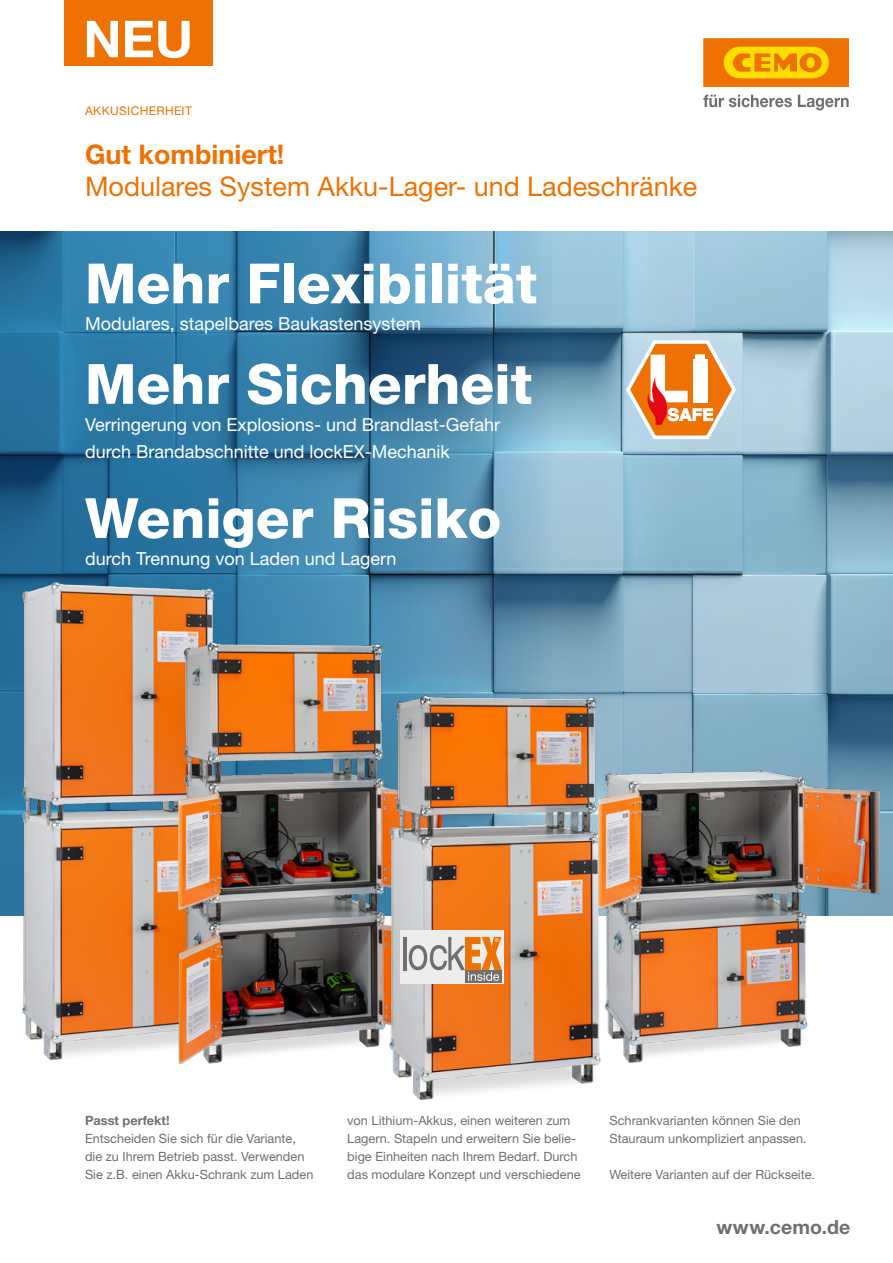
<style>
.page{position:relative;width:893px;height:1263px;background:#fff}
.page>*{position:absolute;margin:0;border:0;box-sizing:border-box;transform-origin:0 0}
.t1{font:800 55.5px "Helvetica Neue LT Pro";color:#fff}
.t2{font:700 51px "Helvetica Neue LT Pro";color:#fff}
.t3{font:27px "Helvetica Neue LT Pro";color:#ee7203}
.t4{font:700 27px "Helvetica Neue LT Pro";color:#ee7203}
.t5{font:700 19.5px "Helvetica Neue LT Pro";letter-spacing:.01em;color:#706f6f}
.t6{font:18px/27px "Helvetica Neue LT Pro";color:#fff}
.t7{font:12.75px/18px "Helvetica Neue LT Pro";color:#706f6f}
.t8{font:700 12.75px "Helvetica Neue LT Pro";color:#706f6f}
.t9{font:12px "Helvetica Neue LT Pro";letter-spacing:.03em;color:#ee7203}
</style>
<div class="page">
<img style="left:553px;top:231px;width:340px;height:684px">
<svg style="left:0;top:231px;width:553px;height:684px;background:#3e80a7"></svg>
<svg style="left:624px;top:337px;width:114px;height:104px"></svg>
<img style="left:23px;top:583px;width:202px;height:478px">
<img style="left:178px;top:643px;width:263px;height:420px">
<img style="left:351px;top:688px;width:282px;height:413px">
<img style="left:599px;top:769px;width:280px;height:293px">
<div style="left:401px;top:930px;width:103px;height:54px;background:#ededed"></div>
<hr style="left:403px;top:937px;width:3px;height:33px;background:#706f6f">
<div style="left:465px;top:970px;width:37px;height:12px;background:#706f6f"></div>
<svg style="left:409px;top:937px;width:93px;height:44px"></svg>
<div style="left:64px;top:0;width:149px;height:66px;background:#ee7203"></div>
<div style="left:704px;top:39px;width:144px;height:47px;background:#ee7203"></div>
<div style="left:703px;top:38px;width:146px;height:49px;border:1px solid #ee7203"></div>
<div style="left:723px;top:46px;width:107px;height:33px;background:#fd0;border-radius:17px"></div>
<div style="left:722px;top:45px;width:109px;height:35px;border:2px solid #ee7203;border-radius:17px"></div>
<svg style="left:733px;top:53px;width:89px;height:19px"></svg>
<svg style="left:703px;top:95px;width:89px;height:12px"></svg>
<svg style="left:798px;top:95px;width:51px;height:15px"></svg>
<h2 class="t2" style="left:83px;top:8px;width:111px">NEU</h2>
<p class="t9" style="left:85px;top:103px;width:108px">AKKUSICHERHEIT</p>
<h3 class="t4" style="left:85px;top:138px;width:201px">Gut kombiniert!</h3>
<h3 class="t3" style="left:85px;top:170px;width:614px">Modulares System Akku-Lager- und Ladeschränke</h3>
<h1 class="t1" style="left:85px;top:251px;width:454px">Mehr Flexibilität</h1>
<h3 class="t6" style="left:85px;top:310px;width:338px">Modulares, stapelbares Baukastensystem</h3>
<h1 class="t1" style="left:85px;top:351px;width:449px">Mehr Sicherheit</h1>
<h3 class="t6" style="left:85px;top:410px;width:417px">Verringerung von Explosions- und Brandlast-Gefahr durch Brandabschnitte und lockEX-Mechanik</h3>
<h1 class="t1" style="left:85px;top:485px;width:418px">Weniger Risiko</h1>
<h3 class="t6" style="left:85px;top:545px;width:313px">durch Trennung von Laden und Lagern</h3>
<p class="t8" style="left:85px;top:1113px;width:86px">Passt perfekt!</p>
<p class="t7" style="left:85px;top:1129px;width:230px">Entscheiden Sie sich für die Variante, die zu Ihrem Betrieb passt. Verwenden<br>Sie z.B. einen Akku-Schrank zum Laden</p>
<p class="t7" style="left:347px;top:1111px;width:235px">von Lithium-Akkus, einen weiteren zum Lagern. Stapeln und erweitern Sie belie&shy;bige Einheiten nach Ihrem Bedarf. Durch das modulare Konzept und verschiedene</p>
<p class="t7" style="left:609px;top:1111px;width:199px">Schrankvarianten können Sie den<br>Stauraum unkompliziert anpassen.</p>
<p class="t7" style="left:609px;top:1165px;width:207px">Weitere Varianten auf der Rückseite.</p>
<h3 class="t5" style="left:716px;top:1215px;width:136px">www.cemo.de</h3>
</div>
